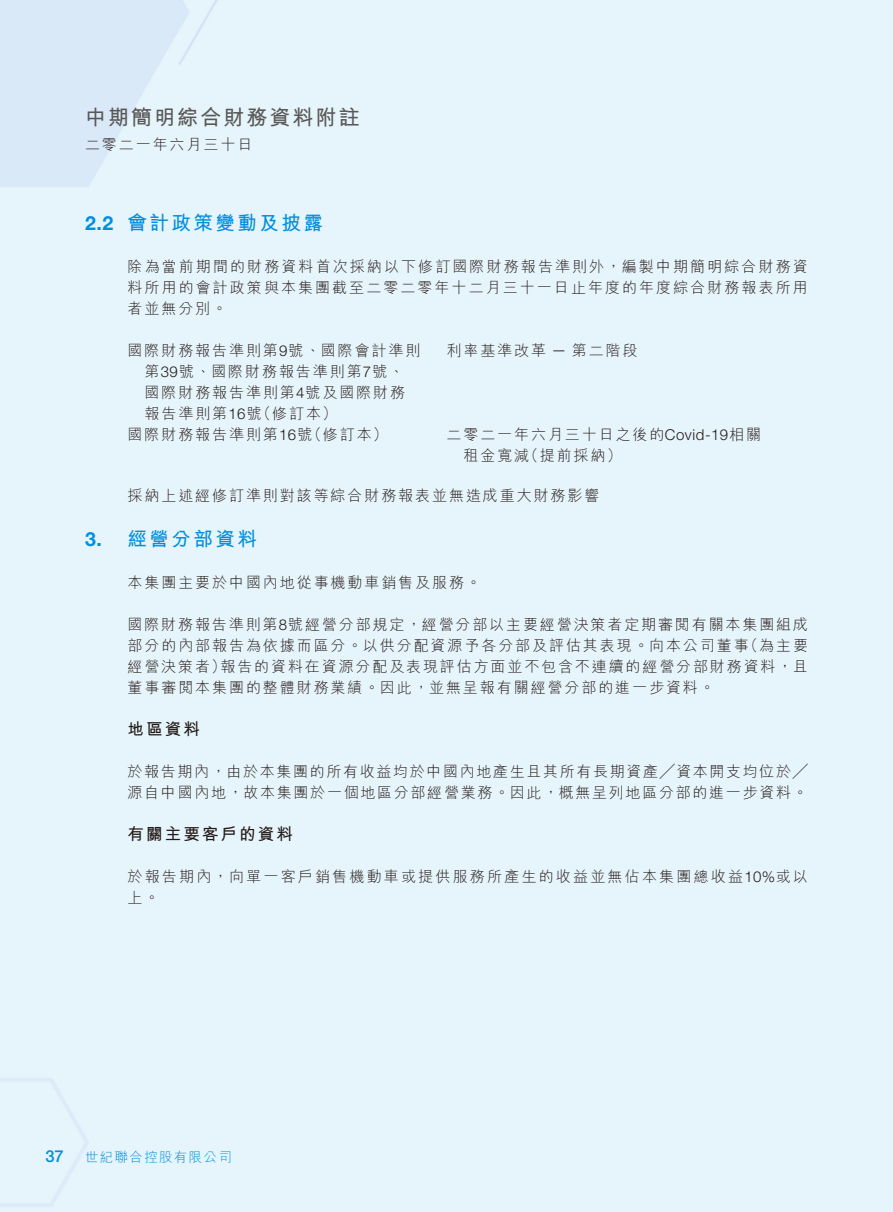
<style>
.page{position:relative;width:893px;height:1212px;background:#e6f4fb}
.page>*{position:absolute;margin:0;border:0;box-sizing:border-box;transform-origin:0 0}
.t1{font:700 21px "M Hei HK";letter-spacing:.1em;color:#595857}
.t2{font:700 19.5px "M Hei HK";letter-spacing:.13em;color:#008fde}
.t3{font:700 19.5px "Helvetica Neue LT Std";color:#008fde}
.t4{font:700 16.5px "M Hei HK";letter-spacing:.13em;color:#231916}
.t5{font:500 16.5px "Helvetica Neue LT Std";color:#008fde}
.t6{font:300 15px/21px "M Hei HK";letter-spacing:.13em;color:#231916}
.t7{font:300 15px/21px "M Hei HK";letter-spacing:.11em;color:#231916}
.t8{font:300 13.5px "M Hei HK";letter-spacing:.1em;color:#008fde}
.s1{font-family:"Helvetica Neue LT Std"}
</style>
<div class="page">
<h1 class="t1" style="left:85px;top:102px;width:276px">中期簡明綜合財務資料附註</h1>
<p class="t6" style="left:85px;top:134px;width:169px">二零二一年六月三十日</p>
<h2 class="t3" style="left:85px;top:211px;width:30px">2.2</h2>
<h2 class="t3" style="left:85px;top:527px;width:18px">3.</h2>
<h2 class="t2" style="left:128px;top:209px;width:197px">會計政策變動及披露</h2>
<p class="t6" style="left:128px;top:256px;width:682px;text-align:justify">除為當前期間的財務資料首次採納以下修訂國際財務報告準則外，編製中期簡明綜合財務資料所用的會計政策與本集團截至二零二零年十二月三十一日止年度的年度綜合財務報表所用者並無分別。</p>
<p class="t6" style="left:128px;top:340px;width:294px">國際財務報告準則第<span class="s1">9</span>號、國際會計準則</p>
<p class="t6" style="left:145px;top:361px;width:261px">第<span class="s1">39</span>號、國際財務報告準則第<span class="s1">7</span>號、</p>
<p class="t6" style="left:145px;top:382px;width:262px">國際財務報告準則第<span class="s1">4</span>號及國際財務</p>
<p class="t6" style="left:256px;top:403px;width:83px">（修訂本(</p>
<p class="t6" style="left:446px;top:340px;width:193px">利率基準改革 <span class="s1">—</span> 第二階段</p>
<p class="t6" style="left:145px;top:403px;width:119px">報告準則第<span class="s1">16</span>號</p>
<p class="t6" style="left:307px;top:424px;width:83px">（修訂本）</p>
<p class="t6" style="left:128px;top:424px;width:186px">國際財務報告準則第<span class="s1">16</span>號</p>
<p class="t6" style="left:446px;top:424px;width:316px">二零二一年六月三十日之後的<span class="s1">Covid-19</span>相關</p>
<p class="t6" style="left:524px;top:445px;width:100px">（提前採納(</p>
<p class="t6" style="left:463px;top:445px;width:67px">租金寬減</p>
<p class="t6" style="left:128px;top:485px;width:473px">採納上述經修訂準則對該等綜合財務報表並無造成重大財務影響</p>
<h2 class="t2" style="left:128px;top:525px;width:131px">經營分部資料</h2>
<p class="t6" style="left:128px;top:572px;width:355px">本集團主要於中國內地從事機動車銷售及服務。</p>
<p class="t6" style="left:128px;top:614px;width:682px;text-align:right">國際財務報告準則第<span class="s1">8</span>號經營分部規定，經營分部以主要經營決策者定期審閱有關本集團組成（為主要</p>
<p class="t6" style="left:221px;top:635px;width:589px;text-indent:-93px">部分的內部報告為依據而區分。以供分配資源予各分部及評估其表現。向本公司董事<br>報告的資料在資源分配及表現評估方面並不包含不連續的經營分部財務資料，且</p>
<p class="t6" style="left:128px;top:656px;width:589px">經營決策者）<br>董事審閱本集團的整體財務業績。因此，並無呈報有關經營分部的進一步資料。</p>
<p class="t4" style="left:128px;top:717px;width:74px">地區資料</p>
<p class="t7" style="left:128px;top:761px;width:682px">於報告期內，由於本集團的所有收益均於中國內地產生且其所有長期資產╱資本開支均位於╱源自中國內地，故本集團於一個地區分部經營業務。因此，概無呈列地區分部的進一步資料。</p>
<p class="t4" style="left:128px;top:822px;width:167px">有關主要客戶的資料</p>
<p class="t6" style="left:128px;top:866px;width:682px">於報告期內，向單一客戶銷售機動車或提供服務所產生的收益並無佔本集團總收益<span class="s1">10%</span>或以上。</p>
<p class="t5" style="left:45px;top:1146px;width:20px">37</p>
<p class="t8" style="left:85px;top:1150px;width:148px">世紀聯合控股有限公司</p>
</div>
